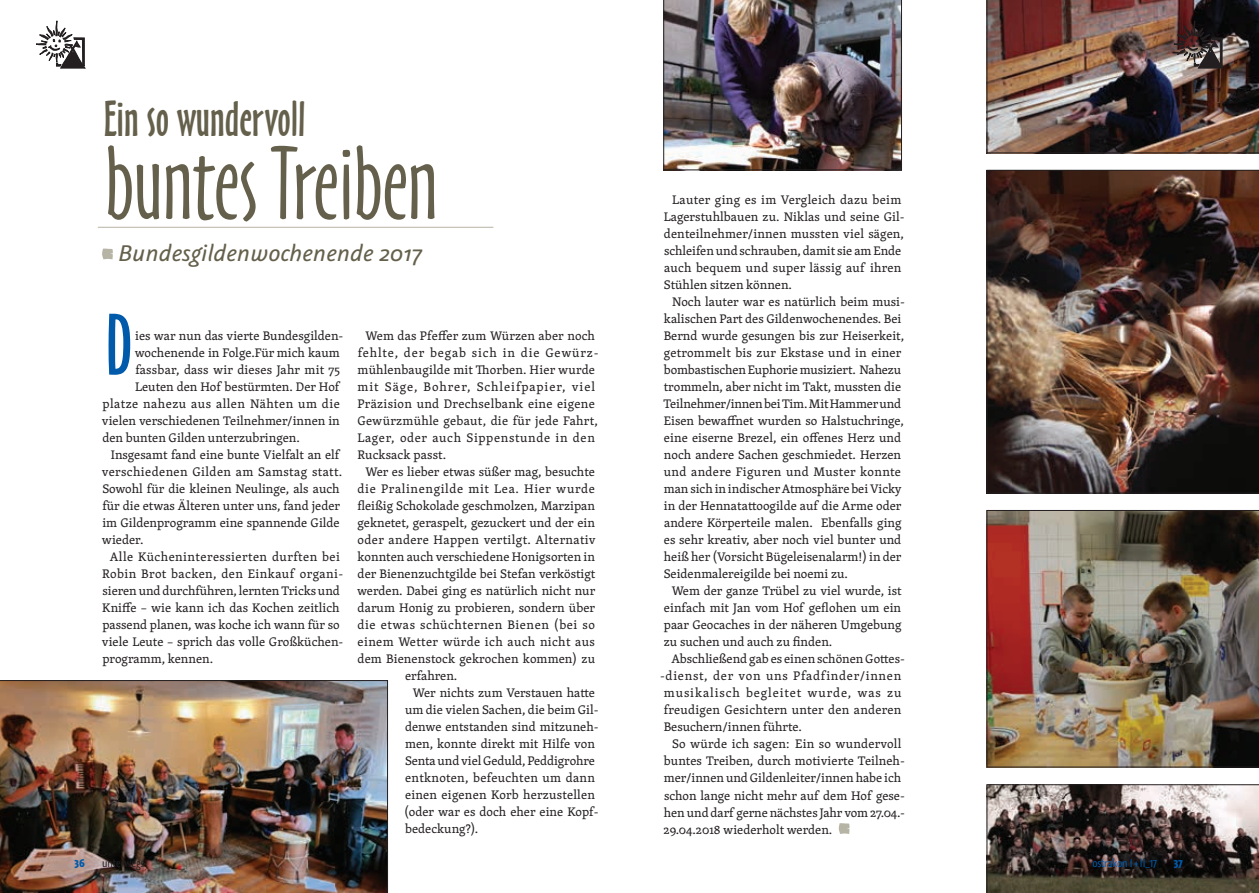
<style>
.page{position:relative;width:1259px;height:893px;background:#fff}
.page>*{position:absolute;margin:0;border:0;box-sizing:border-box;transform-origin:0 0}
.t1{font:96px "Oz Handicraft";color:#64604b}
.t2{font:600 79.95px "Oz Handicraft";color:#015aaa}
.t3{font:600 46.5px "Oz Handicraft";color:#64604b}
.t4{font:italic 25.5px "Graublau Sans";color:#64604b}
.t5{font:12.75px/17px "Skolar";color:#231f20}
.t6{font:12.75px/17px "Skolar";letter-spacing:.025em;color:#231f20}
.t7{font:12.75px "Skolar";letter-spacing:.03em;color:#231f20}
.t8{font:12.75px "Skolar";letter-spacing:.035em;color:#231f20}
.t9{font:12.75px "Skolar";letter-spacing:.02em;color:#231f20}
.t10{font:12.75px "Skolar";letter-spacing:.055em;color:#231f20}
.t11{font:12.75px "Skolar";letter-spacing:.045em;color:#231f20}
.t12{font:12.75px "Skolar";letter-spacing:.04em;color:#231f20}
.t13{font:12.75px "Skolar";letter-spacing:.07em;color:#231f20}
.t14{font:10.5px "Graublau Web";letter-spacing:-.01em;color:#015aaa}
.t15{font:10.5px "Graublau Web";color:#231f20}
.t16{font:700 10.5px "Graublau Web";color:#015aaa}
</style>
<div class="page">
<img style="left:663px;top:0;width:238px;height:170px">
<img style="left:986px;top:170px;width:273px;height:323px">
<img style="left:986px;top:510px;width:273px;height:257px">
<svg style="left:986px;top:784px;width:273px;height:109px;background:#5f5650"></svg>
<svg style="left:838px;top:823px;width:11px;height:11px"></svg>
<hr style="left:98px;top:227px;width:395px;height:1px;background:#b6b4a5">
<svg style="left:102px;top:249px;width:11px;height:10px"></svg>
<img style="left:0;top:680px;width:388px;height:213px">
<img style="left:986px;top:0;width:273px;height:153px">
<svg style="left:36px;top:20px;width:49px;height:48px"></svg>
<h3 class="t3" style="left:103px;top:88px;width:204px">Ein so wundervoll</h3>
<h1 class="t1" style="left:106px;top:121px;width:334px">buntes Treiben</h1>
<h3 class="t4" style="left:118px;top:239px;width:305px">Bundesgildenwochenende 2017</h3>
<h2 class="t2" style="left:105px;top:292px;width:29px">D</h2>
<p class="t5" style="left:135px;top:327px;width:208px">ies war nun das vierte Bundesgilden-</p>
<p class="t5" style="left:135px;top:344px;width:206px">wochenende in Folge.Für mich kaum</p>
<p class="t5" style="left:135px;top:361px;width:206px">fassbar, dass wir dieses Jahr mit 75</p>
<p class="t5" style="left:135px;top:378px;width:206px">Leuten den Hof bestürmten. Der Hof</p>
<p class="t8" style="left:102px;top:394px;width:239px">platze nahezu aus allen Nähten um die</p>
<p class="t5" style="left:102px;top:412px;width:239px">vielen verschiedenen Teilnehmer/innen in</p>
<p class="t5" style="left:102px;top:429px;width:199px">den bunten Gilden unterzubringen.</p>
<p class="t5" style="left:111px;top:446px;width:230px">Insgesamt fand eine bunte Vielfalt an elf</p>
<p class="t7" style="left:102px;top:462px;width:242px">verschiedenen Gilden am Samstag statt.</p>
<p class="t5" style="left:102px;top:480px;width:239px">Sowohl für die kleinen Neulinge, als auch</p>
<p class="t5" style="left:102px;top:497px;width:239px">für die etwas Älteren unter uns, fand jeder</p>
<p class="t5" style="left:102px;top:514px;width:239px">im Gildenprogramm eine spannende Gilde</p>
<p class="t5" style="left:102px;top:531px;width:43px">wieder.</p>
<p class="t8" style="left:110px;top:548px;width:232px">Alle Kücheninteressierten durften bei</p>
<p class="t7" style="left:102px;top:565px;width:241px">Robin Brot backen, den Einkauf organi-</p>
<p class="t5" style="left:103px;top:582px;width:239px">sieren und durchführen, lernten Tricks und</p>
<p class="t5" style="left:102px;top:599px;width:239px">Kniffe – wie kann ich das Kochen zeitlich</p>
<p class="t5" style="left:102px;top:616px;width:239px">passend planen, was koche ich wann für so</p>
<p class="t5" style="left:102px;top:633px;width:243px">viele Leute – sprich das volle Großküchen-</p>
<p class="t5" style="left:102px;top:650px;width:112px">programm, kennen.</p>
<p class="t6" style="left:357px;top:327px;width:242px;text-indent:8px">Wem das Pfeffer zum Würzen aber noch fehlte, der begab sich in die Gewürz&shy;mühlenbaugilde mit Thorben. Hier wurde mit Säge, Bohrer, Schleifpapier, viel Präzision und Drechselbank eine eigene Gewürzmühle gebaut, die für jede Fahrt, Lager, oder auch Sippenstunde in den Rucksack passt.</p>
<p class="t5" style="left:365px;top:463px;width:231px">Wer es lieber etwas süßer mag, besuchte</p>
<p class="t11" style="left:358px;top:480px;width:239px">die Pralinengilde mit Lea. Hier wurde</p>
<p class="t5" style="left:357px;top:497px;width:239px">fleißig Schokolade geschmolzen, Marzipan</p>
<p class="t5" style="left:357px;top:514px;width:239px">geknetet, geraspelt, gezuckert und der ein</p>
<p class="t6" style="left:358px;top:531px;width:240px">oder andere Happen vertilgt. Alternativ</p>
<p class="t5" style="left:358px;top:548px;width:239px">konnten auch verschiedene Honigsorten in</p>
<p class="t5" style="left:358px;top:565px;width:239px">der Bienenzuchtgilde bei Stefan verköstigt</p>
<p class="t5" style="left:357px;top:582px;width:239px">werden. Dabei ging es natürlich nicht nur</p>
<p class="t5" style="left:358px;top:599px;width:239px">darum Honig zu probieren, sondern über</p>
<p class="t12" style="left:358px;top:616px;width:239px">die etwas schüchternen Bienen (bei so</p>
<p class="t6" style="left:358px;top:633px;width:239px">einem Wetter würde ich auch nicht aus</p>
<p class="t5" style="left:358px;top:650px;width:239px">dem Bienenstock gekrochen kommen) zu</p>
<p class="t5" style="left:405px;top:667px;width:54px">erfahren.</p>
<p class="t5" style="left:413px;top:684px;width:183px">Wer nichts zum Verstauen hatte</p>
<p class="t5" style="left:405px;top:701px;width:195px">um die vielen Sachen, die beim Gil-</p>
<p class="t5" style="left:405px;top:718px;width:195px">denwe entstanden sind mitzuneh-</p>
<p class="t5" style="left:405px;top:735px;width:191px">men, konnte direkt mit Hilfe von</p>
<p class="t5" style="left:405px;top:752px;width:191px">Senta und viel Geduld, Peddigrohre</p>
<p class="t9" style="left:405px;top:769px;width:191px">entknoten, befeuchten um dann</p>
<p class="t5" style="left:405px;top:786px;width:191px">einen eigenen Korb herzustellen</p>
<p class="t5" style="left:404px;top:803px;width:196px">(oder war es doch eher eine Kopf-</p>
<p class="t5" style="left:405px;top:820px;width:75px">bedeckung?).</p>
<p class="t5" style="left:663px;top:191px;width:243px;text-indent:9px">Lauter ging es im Vergleich dazu beim Lagerstuhlbauen zu. Niklas und seine Gil&shy;denteilnehmer/innen mussten viel sägen, schleifen und schrauben, damit sie am Ende auch bequem und super lässig auf ihren Stühlen sitzen können.</p>
<p class="t5" style="left:663px;top:293px;width:242px;text-indent:9px">Noch lauter war es natürlich beim musi&shy;kalischen Part des Gildenwochenendes. Bei Bernd wurde gesungen bis zur Heiserkeit, getrommelt bis zur Ekstase und in einer bombastischen Euphorie musiziert. Nahezu trommeln, aber nicht im Takt, mussten die Teilnehmer/innen bei Tim. Mit Hammer und Eisen bewaffnet wurden so Halstuchringe, eine eiserne Brezel, ein offenes Herz und noch andere Sachen geschmiedet. Herzen und andere Figuren und Muster konnte man sich in indischer Atmosphäre bei Vicky in der Hennatattoogilde auf die Arme oder andere Körperteile malen. Ebenfalls ging es sehr kreativ, aber noch viel bunter und heiß her (Vorsicht Bügeleisenalarm!) in der Seidenmalereigilde bei noemi zu.</p>
<p class="t5" style="left:671px;top:582px;width:231px">Wem der ganze Trübel zu viel wurde, ist</p>
<p class="t5" style="left:664px;top:599px;width:239px">einfach mit Jan vom Hof geflohen um ein</p>
<p class="t5" style="left:664px;top:616px;width:239px">paar Geocaches in der näheren Umgebung</p>
<p class="t5" style="left:664px;top:633px;width:170px">zu suchen und auch zu finden.</p>
<p class="t5" style="left:671px;top:650px;width:235px">Abschließend gab es einen schönen Gottes-</p>
<p class="t10" style="left:660px;top:667px;width:243px">-dienst, der von uns Pfadfinder/innen</p>
<p class="t13" style="left:664px;top:684px;width:239px">musikalisch begleitet wurde, was zu</p>
<p class="t9" style="left:664px;top:701px;width:239px">freudigen Gesichtern unter den anderen</p>
<p class="t5" style="left:663px;top:718px;width:140px">Besuchern/innen führte.</p>
<p class="t5" style="left:672px;top:735px;width:231px">So würde ich sagen: Ein so wundervoll</p>
<p class="t5" style="left:664px;top:752px;width:242px">buntes Treiben, durch motivierte Teilneh-</p>
<p class="t5" style="left:664px;top:769px;width:239px">mer/innen und Gildenleiter/innen habe ich</p>
<p class="t5" style="left:664px;top:786px;width:242px">schon lange nicht mehr auf dem Hof gese-</p>
<p class="t5" style="left:664px;top:803px;width:242px">hen und darf gerne nächstes Jahr vom 27.04.-</p>
<p class="t5" style="left:663px;top:820px;width:170px">29.04.2018 wiederholt werden.</p>
<p class="t16" style="left:75px;top:856px;width:12px">36</p>
<p class="t15" style="left:102px;top:856px;width:44px">unterwegs</p>
<p class="t14" style="left:1092px;top:856px;width:66px">ostrakon I+II_17</p>
<p class="t16" style="left:1174px;top:856px;width:10px">37</p>
</div>
